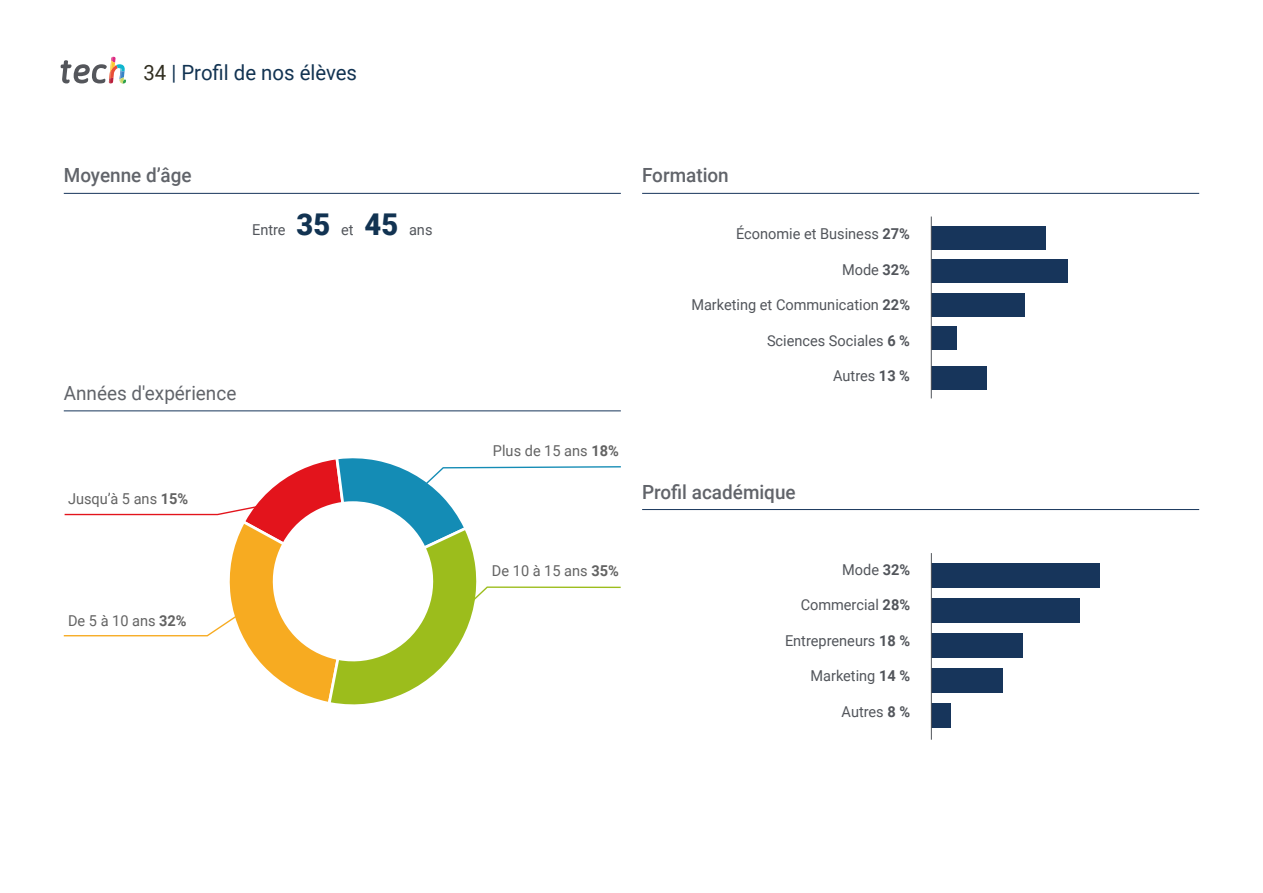
<style>
.page{position:relative;width:1263px;height:893px;background:#fff}
.page>*{position:absolute;margin:0;border:0;box-sizing:border-box;transform-origin:0 0}
.t1{font:21px "Roboto";color:#123352}
.t2{font:500 19.5px "Roboto";color:#61646a}
.t3{font:19.5px "Roboto";color:#61646a}
.t4{font:15px "Roboto";color:#52555b}
.t5{font:15px "Roboto";color:#636363}
.s1{color:#312e20}
.s2{font-weight:900;font-size:30px;color:#123352}
.s3{font-weight:700}
</style>
<div class="page">
<svg style="left:61px;top:57px;width:65px;height:27px"></svg>
<hr style="left:64px;top:193px;width:557px;height:1px;background:#17355b">
<hr style="left:64px;top:410px;width:557px;height:1px;background:#17355b">
<hr style="left:642px;top:509px;width:557px;height:1px;background:#17355b">
<div style="left:931px;top:563px;width:169px;height:25px;background:#17355b"></div>
<div style="left:931px;top:598px;width:149px;height:25px;background:#17355b"></div>
<div style="left:931px;top:633px;width:92px;height:25px;background:#17355b"></div>
<div style="left:931px;top:668px;width:72px;height:25px;background:#17355b"></div>
<div style="left:931px;top:703px;width:20px;height:24px;background:#17355b"></div>
<hr style="left:931px;top:553px;width:1px;height:187px;background:#52555b">
<hr style="left:642px;top:193px;width:557px;height:1px;background:#17355b">
<div style="left:931px;top:226px;width:115px;height:24px;background:#17355b"></div>
<div style="left:931px;top:259px;width:136px;height:24px;background:#17355b"></div>
<div style="left:931px;top:293px;width:94px;height:23px;background:#17355b"></div>
<div style="left:931px;top:326px;width:26px;height:24px;background:#17355b"></div>
<div style="left:931px;top:366px;width:55px;height:24px;background:#17355b"></div>
<hr style="left:931px;top:217px;width:1px;height:181px;background:#52555b">
<svg style="left:64px;top:458px;width:557px;height:247px"></svg>
<h1 class="t1" style="left:144px;top:57px;width:215px"><span class="s1">34</span> | Profil de nos élèves</h1>
<h2 class="t2" style="left:64px;top:161px;width:129px">Moyenne d’âge</h2>
<p class="t4" style="left:252px;top:219px;width:182px">Entre <span class="s2">35</span> et <span class="s2">45</span> ans</p>
<h2 class="t3" style="left:64px;top:380px;width:174px">Années d'expérience</h2>
<p class="t5" style="left:68px;top:488px;width:122px">Jusqu’à 5 ans <span class="s3">15%</span></p>
<p class="t5" style="left:68px;top:610px;width:120px">De 5 à 10 ans <span class="s3">32%</span></p>
<p class="t5" style="left:493px;top:440px;width:127px">Plus de 15 ans <span class="s3">18%</span></p>
<p class="t5" style="left:492px;top:560px;width:128px">De 10 à 15 ans <span class="s3">35%</span></p>
<h2 class="t2" style="left:642px;top:161px;width:88px">Formation</h2>
<p class="t4" style="left:736px;top:224px;width:175px">Économie et Business <span class="s3">27%</span></p>
<p class="t4" style="left:842px;top:259px;width:69px">Mode <span class="s3">32%</span></p>
<p class="t4" style="left:691px;top:295px;width:220px">Marketing et Communication <span class="s3">22%</span></p>
<p class="t4" style="left:767px;top:330px;width:145px">Sciences Sociales <span class="s3">6 %</span></p>
<p class="t4" style="left:833px;top:366px;width:78px">Autres <span class="s3">13 %</span></p>
<h2 class="t2" style="left:642px;top:478px;width:155px">Profil académique</h2>
<p class="t4" style="left:842px;top:559px;width:69px">Mode <span class="s3">32%</span></p>
<p class="t4" style="left:801px;top:594px;width:111px">Commercial <span class="s3">28%</span></p>
<p class="t4" style="left:785px;top:630px;width:127px">Entrepreneurs <span class="s3">18 %</span></p>
<p class="t4" style="left:810px;top:665px;width:101px">Marketing <span class="s3">14 %</span></p>
<p class="t4" style="left:841px;top:701px;width:70px">Autres <span class="s3">8 %</span></p>
</div>
